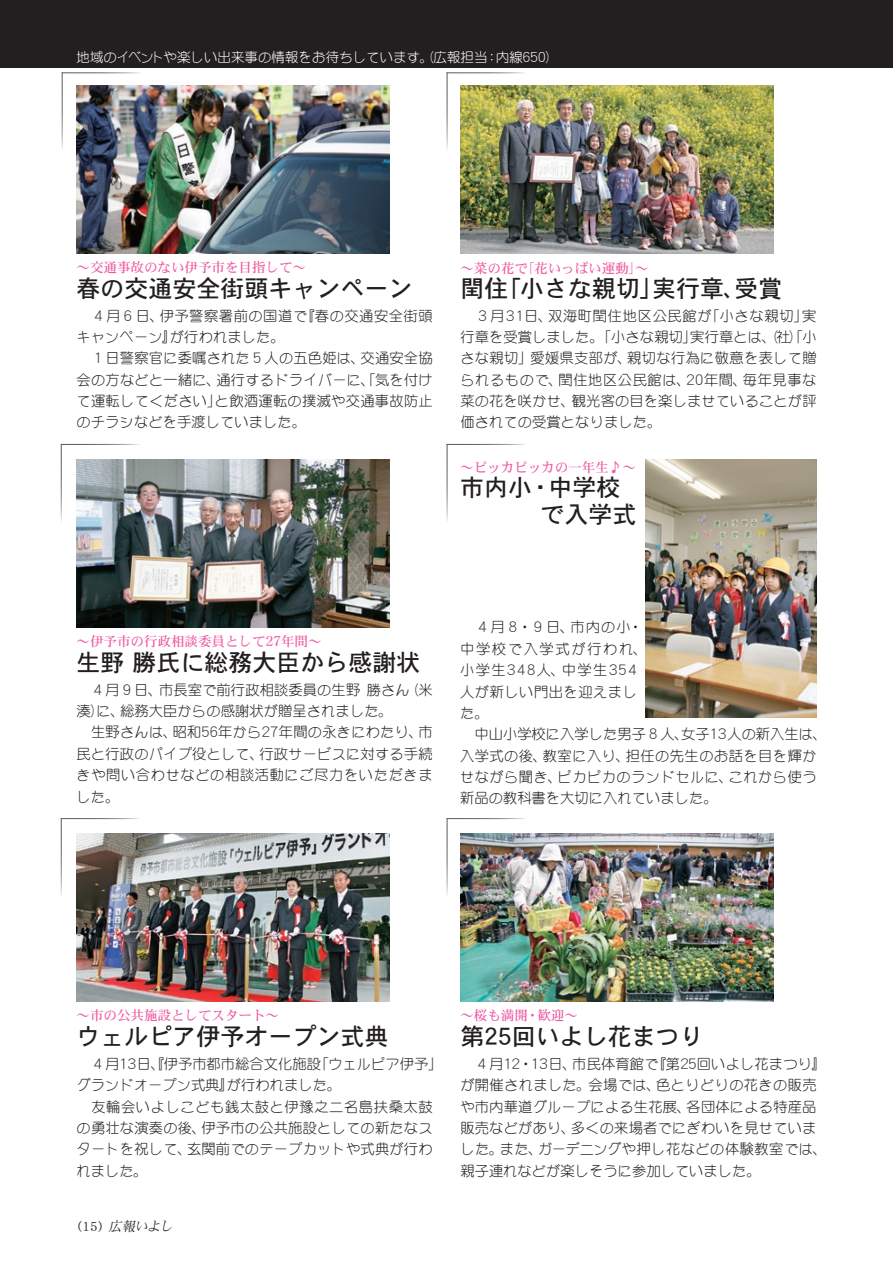
<style>
.page{position:relative;width:893px;height:1263px;background:#fff}
.page>*{position:absolute;margin:0;border:0;box-sizing:border-box;transform-origin:0 0}
.t1{font:24px "DFHS Gothic Std W5";color:#231f20}
.t2{font:14.25px/21.3px "DF Maru Gothic Std W3";letter-spacing:.015em;color:#231f20}
.t3{font:14.25px/21.3px "DF Maru Gothic Std W3";letter-spacing:.045em;color:#231f20}
.t4{font:14.25px/21.3px "DF Maru Gothic Std W3";letter-spacing:.035em;color:#231f20}
.t5{font:14.25px "DF Maru Gothic Std W3";letter-spacing:.04em;color:#231f20}
.t6{font:14.25px "DF Maru Gothic Std W3";letter-spacing:.115em;color:#231f20}
.t7{font:14.25px "DF Maru Gothic Std W3";letter-spacing:.05em;color:#231f20}
.t8{font:13.5px "DFHS Mincho Std W5";color:#ef59a1}
.t9{font:13.5px "DF Maru Gothic Std W3";color:#fff}
.t10{font:italic 13.5px "DFHS Mincho Std W3";color:#231f20}
.s1{font-style:normal;font-size:13.8px}
</style>
<div class="page">
<img style="left:77px;top:459px;width:313px;height:168px">
<div style="left:0;top:0;width:893px;height:68px;background:#231f20"></div>
<img style="left:77px;top:85px;width:312px;height:168px">
<img style="left:460px;top:85px;width:313px;height:168px">
<img style="left:77px;top:833px;width:313px;height:168px">
<img style="left:460px;top:833px;width:313px;height:168px">
<img style="left:645px;top:459px;width:172px;height:259px">
<p class="t9" style="left:77px;top:50px;width:413px">地域のイベントや楽しい出来事の情報をお待ちしています。（広報担当</p>
<p class="t9" style="left:496px;top:50px;width:28px">内線</p>
<p class="t9" style="left:545px;top:50px;width:15px">(</p>
<p class="t9" style="left:520px;top:50px;width:30px">６５０</p>
<p class="t9" style="left:485px;top:50px;width:15px">：</p>
<p class="t8" style="left:77px;top:260px;width:231px">～交通事故のない伊予市を目指して~</p>
<h1 class="t1" style="left:77px;top:275px;width:337px">春の交通安全街頭キャンペーン</h1>
<p class="t5" style="left:301px;top:308px;width:134px">『春の交通安全街頭</p>
<p class="t5" style="left:160px;top:308px;width:149px">伊予警察署前の国道で</p>
<p class="t2" style="left:77px;top:305px;width:89px">　４月６日、</p>
<p class="t8" style="left:521px;top:260px;width:129px">「花いっぱい運動 ~「</p>
<p class="t8" style="left:460px;top:260px;width:69px">～菜の花で</p>
<h1 class="t1" style="left:460px;top:276px;width:49px">閏住</h1>
<h1 class="t1" style="left:497px;top:276px;width:168px">「小さな親切」</h1>
<h1 class="t1" style="left:652px;top:276px;width:132px">実行章受賞</h1>
<h1 class="t1" style="left:723px;top:276px;width:25px">、</h1>
<p class="t7" style="left:548px;top:308px;width:165px">双海町閏住地区公民館が</p>
<p class="t2" style="left:705px;top:305px;width:113px">「小さな親切実」</p>
<p class="t2" style="left:460px;top:305px;width:68px">　３月３１</p>
<p class="t2" style="left:524px;top:305px;width:29px">日、</p>
<p class="t2" style="left:170px;top:326px;width:116px">が行われました。</p>
<p class="t2" style="left:77px;top:326px;width:101px">キャンペーン』</p>
<p class="t2" style="left:216px;top:347px;width:218px;text-indent:-140px">　１日警察官に委嘱された５人の五色姫は、<br>通行するドライバーに、「気を付け</p>
<p class="t2" style="left:361px;top:347px;width:74px">交通安全協</p>
<p class="t2" style="left:215px;top:369px;width:219px;text-indent:-138px">会の方などと一緒に、<br>と飲酒運転の撲滅や交通事故防止</p>
<p class="t2" style="left:77px;top:390px;width:231px">て運転してください」<br>のチラシなどを手渡していました。</p>
<p class="t2" style="left:627px;top:326px;width:191px;text-indent:-167px">行章を受賞しました。「小さな親切」<br>親切な行為に敬意を表して贈</p>
<p class="t2" style="left:690px;top:326px;width:102px">実行章とは、（社</p>
<p class="t2" style="left:788px;top:326px;width:30px">）「小</p>
<p class="t2" style="left:460px;top:347px;width:173px">さな親切」愛媛県支部が、</p>
<p class="t2" style="left:704px;top:369px;width:44px">年間、</p>
<p class="t2" style="left:743px;top:369px;width:75px">毎年見事な</p>
<p class="t5" style="left:559px;top:372px;width:133px">閏住地区公民館は、</p>
<p class="t2" style="left:460px;top:369px;width:104px">られるもので、</p>
<p class="t2" style="left:683px;top:369px;width:25px">２０</p>
<p class="t2" style="left:572px;top:390px;width:246px">観光客の目を楽しませていることが評</p>
<p class="t2" style="left:460px;top:390px;width:202px">菜の花を咲かせ、<br>価されての受賞となりました。</p>
<p class="t8" style="left:460px;top:459px;width:177px">～ピッカピッカの一年生♪~</p>
<h1 class="t1" style="left:548px;top:475px;width:73px">中学校</h1>
<h1 class="t1" style="left:460px;top:475px;width:73px">市内小</h1>
<h1 class="t1" style="left:528px;top:475px;width:25px">・</h1>
<h1 class="t1" style="left:540px;top:502px;width:97px">で入学式</h1>
<p class="t8" style="left:77px;top:634px;width:191px">～伊予市の行政相談委員として</p>
<h1 class="t1" style="left:77px;top:649px;width:345px">生野勝氏に総務大臣から感謝状</h1>
<p class="t8" style="left:281px;top:634px;width:42px">年間~</p>
<p class="t8" style="left:263px;top:634px;width:23px">２７</p>
<p class="t2" style="left:159px;top:679px;width:203px">市長室で前行政相談委員の生野</p>
<p class="t2" style="left:367px;top:679px;width:45px">勝さん</p>
<p class="t2" style="left:404px;top:679px;width:30px">（米</p>
<p class="t2" style="left:120px;top:679px;width:274px;text-indent:-44px">　４月９日、<br>総務大臣からの感謝状が贈呈されました。</p>
<p class="t2" style="left:77px;top:700px;width:50px">湊に）、</p>
<p class="t2" style="left:218px;top:721px;width:45px">年から</p>
<p class="t2" style="left:279px;top:721px;width:145px">年間の永きにわたり、</p>
<p class="t2" style="left:77px;top:721px;width:102px">　生野さんは、</p>
<p class="t2" style="left:418px;top:721px;width:16px">市</p>
<p class="t2" style="left:173px;top:721px;width:30px">昭和</p>
<p class="t2" style="left:259px;top:721px;width:24px">２７</p>
<p class="t2" style="left:199px;top:721px;width:24px">５６</p>
<p class="t3" style="left:77px;top:743px;width:358px">民と行政のパイプ役として、<br>きや問い合わせなどの相談活動にご尽力をいただきました。</p>
<p class="t2" style="left:259px;top:743px;width:175px">行政サービスに対する手続</p>
<p class="t2" style="left:571px;top:616px;width:61px">市内の小</p>
<p class="t2" style="left:460px;top:616px;width:62px">　４月８</p>
<p class="t6" style="left:460px;top:641px;width:188px">中学校で入学式が行われ、</p>
<p class="t2" style="left:562px;top:659px;width:79px">中学生３５４</p>
<p class="t2" style="left:518px;top:616px;width:58px">・９日、</p>
<p class="t2" style="left:628px;top:616px;width:16px">・</p>
<p class="t4" style="left:460px;top:659px;width:178px">小学生３４８人、<br>人が新しい門出を迎えました。</p>
<p class="t2" style="left:707px;top:723px;width:121px">１３人の新入生は、</p>
<p class="t2" style="left:626px;top:723px;width:192px;text-indent:-166px">　中山小学校に入学した男子８人、<br>担任の先生のお話を目を輝か</p>
<p class="t2" style="left:681px;top:723px;width:30px">女子</p>
<p class="t2" style="left:543px;top:744px;width:88px">教室に入り、</p>
<p class="t2" style="left:460px;top:744px;width:88px">入学式の後、</p>
<p class="t4" style="left:558px;top:766px;width:177px">ピカピカのランドセルに、</p>
<p class="t2" style="left:460px;top:766px;width:259px">せながら聞き、<br>新品の教科書を大切に入れていました。</p>
<p class="t2" style="left:729px;top:766px;width:89px">これから使う</p>
<p class="t8" style="left:77px;top:1008px;width:204px">～市の公共施設としてスタート~</p>
<h1 class="t1" style="left:77px;top:1023px;width:313px">ウェルピア伊予オープン式典</h1>
<p class="t2" style="left:314px;top:1053px;width:129px">「ウェルピア伊予「</p>
<p class="t2" style="left:117px;top:1053px;width:206px">１３日、『伊予市都市総合文化施設</p>
<p class="t2" style="left:77px;top:1053px;width:44px">　４月</p>
<p class="t8" style="left:460px;top:1008px;width:119px">～桜も満開・歓迎~</p>
<h1 class="t1" style="left:512px;top:1023px;width:193px">回いよし花まつり</h1>
<h1 class="t1" style="left:460px;top:1023px;width:25px">第</h1>
<h1 class="t1" style="left:479px;top:1023px;width:39px">２５</h1>
<p class="t2" style="left:572px;top:1053px;width:88px">市民体育館で</p>
<p class="t2" style="left:697px;top:1053px;width:131px">回いよし花まつり『</p>
<p class="t2" style="left:652px;top:1053px;width:30px">『第</p>
<p class="t2" style="left:460px;top:1053px;width:45px">　４月</p>
<p class="t2" style="left:501px;top:1053px;width:77px">１２１３日、</p>
<p class="t2" style="left:677px;top:1053px;width:24px">２５</p>
<p class="t2" style="left:519px;top:1053px;width:16px">・</p>
<p class="t2" style="left:77px;top:1074px;width:158px">グランドオープン式典』</p>
<p class="t3" style="left:77px;top:1095px;width:358px">　友輪会いよしこども銭太鼓と伊豫之二名島扶桑太鼓</p>
<p class="t2" style="left:201px;top:1117px;width:233px">伊予市の公共施設としての新たなス</p>
<p class="t2" style="left:227px;top:1074px;width:116px">が行われました。</p>
<p class="t2" style="left:187px;top:1117px;width:247px;text-indent:-110px">の勇壮な演奏の後、<br>玄関前でのテープカットや式典が行わ</p>
<p class="t2" style="left:77px;top:1138px;width:116px">タートを祝して、れました。</p>
<p class="t2" style="left:460px;top:1074px;width:201px">が開催されました。会場では、</p>
<p class="t2" style="left:656px;top:1074px;width:162px">色とりどりの花きの販売</p>
<p class="t2" style="left:571px;top:1095px;width:247px;text-indent:-110px">や市内華道グループによる生花展、<br>多くの来場者でにぎわいを見せていま</p>
<p class="t2" style="left:687px;top:1095px;width:131px">各団体による特産品</p>
<p class="t4" style="left:538px;top:1117px;width:290px;text-indent:-78px">販売などがあり、<br>ガーデニングや押し花などの体験教室では、</p>
<p class="t2" style="left:460px;top:1138px;width:302px">した。<br>親子連れなどが楽しそうに参加していました。</p>
<p class="t2" style="left:500px;top:1138px;width:44px">また、</p>
<p class="t10" style="left:78px;top:1219px;width:99px"><span class="s1">( 1 5 )</span> 広報いよし</p>
</div>
